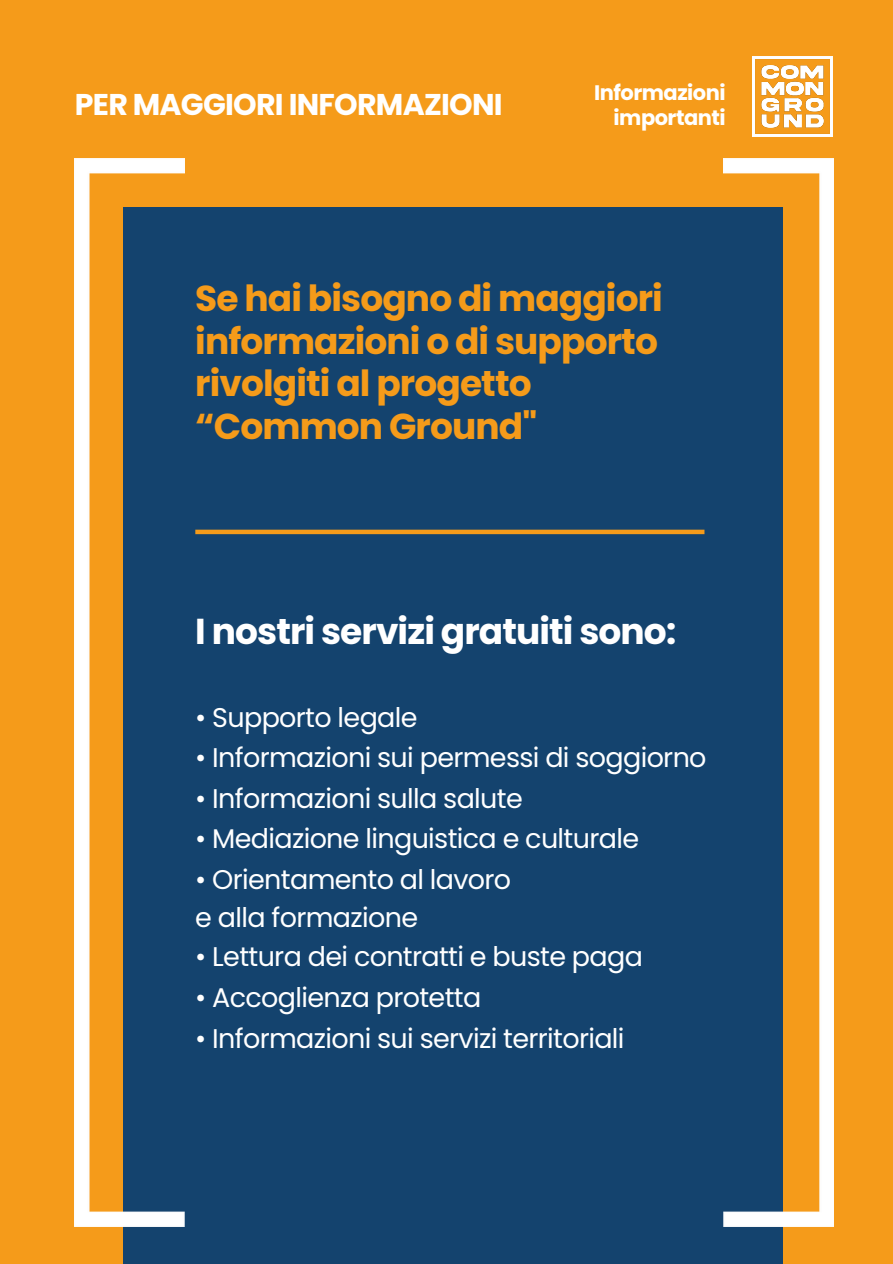
<style>
.page{position:relative;width:893px;height:1264px;background:#fff}
.page>*{position:absolute;margin:0;border:0;box-sizing:border-box;transform-origin:0 0}
.t1{font:700 36px/42.8px "Poppins";letter-spacing:-.025em;color:#f59b1a}
.t2{font:700 36px "Poppins";letter-spacing:-.025em;color:#fff}
.t3{font:700 30px "Poppins";letter-spacing:-.025em;color:#fff}
.t4{font:27px "Poppins";letter-spacing:-.025em;color:#fff}
.t5{font:700 21px "Poppins";letter-spacing:-.025em;color:#fff}
</style>
<div class="page">
<div style="left:0;top:0;width:892px;height:1263px;background:#f59b1a"></div>
<img style="left:752px;top:57px;width:80px;height:79px">
<div style="left:124px;top:207px;width:659px;height:1056px;background:#14436e"></div>
<div style="left:195px;top:529px;width:509px;height:5px;background:#f59b1a"></div>
<img style="left:74px;top:158px;width:111px;height:1068px">
<img style="left:723px;top:158px;width:110px;height:1068px">
<p class="t3" style="left:75px;top:84px;width:429px">PER MAGGIORI INFORMAZIONI</p>
<p class="t5" style="left:594px;top:78px;width:133px">Informazioni</p>
<p class="t5" style="left:613px;top:103px;width:113px">importanti</p>
<p class="t1" style="left:195px;top:277px;width:469px">Se hai bisogno di maggiori informazioni o di supporto rivolgiti al progetto</p>
<p class="t1" style="left:195px;top:405px;width:343px">“Common Ground"</p>
<p class="t2" style="left:195px;top:605px;width:482px">I nostri servizi gratuiti sono:</p>
<p class="t4" style="left:195px;top:698px;width:224px">• Supporto legale</p>
<p class="t4" style="left:195px;top:739px;width:512px">• Informazioni sui permessi di soggiorno</p>
<p class="t4" style="left:195px;top:779px;width:329px">• Informazioni sulla salute</p>
<p class="t4" style="left:195px;top:820px;width:445px">• Mediazione linguistica e culturale</p>
<p class="t4" style="left:195px;top:860px;width:317px">• Orientamento al lavoro</p>
<p class="t4" style="left:195px;top:898px;width:224px">e alla formazione</p>
<p class="t4" style="left:195px;top:937px;width:449px">• Lettura dei contratti e buste paga</p>
<p class="t4" style="left:195px;top:978px;width:287px">• Accoglienza protetta</p>
<p class="t4" style="left:195px;top:1019px;width:431px">• Informazioni sui servizi territoriali</p>
</div>
